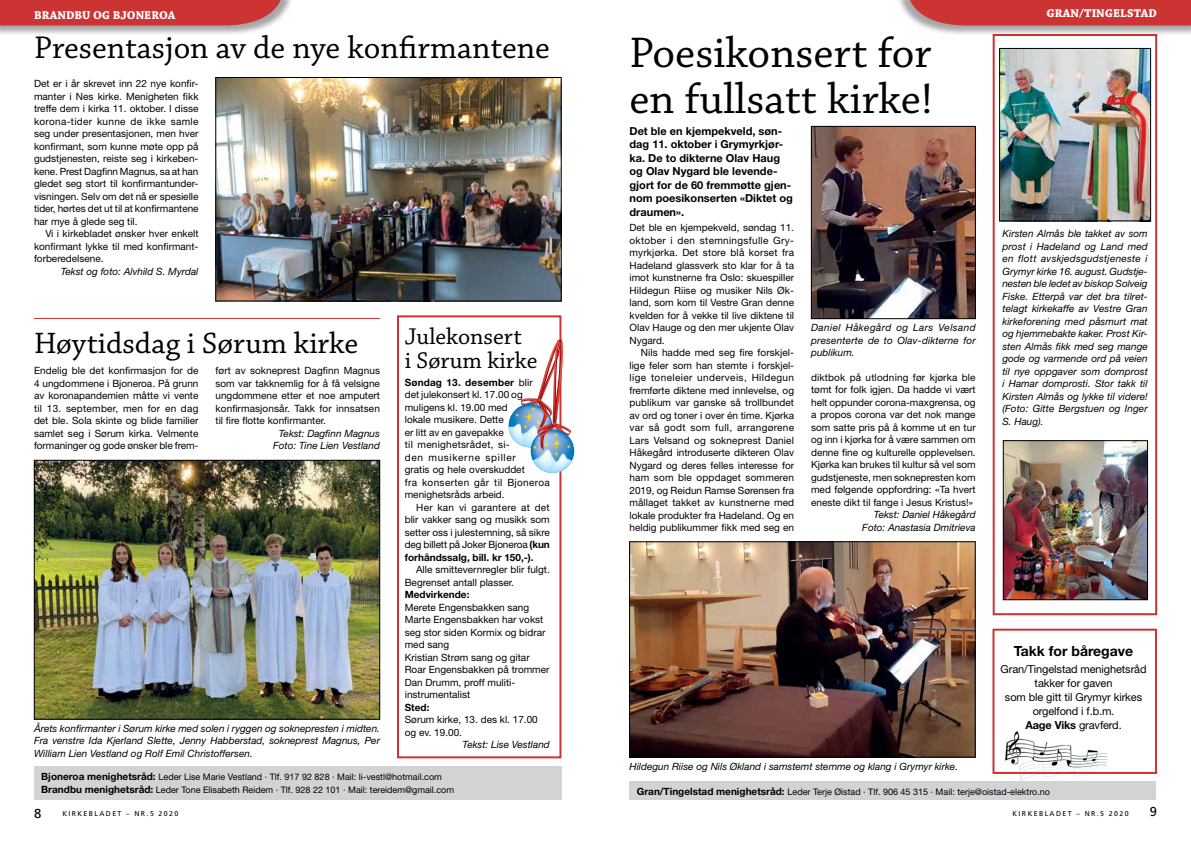
<style>
.page{position:relative;width:1191px;height:842px;background:#fff}
.page>*{position:absolute;margin:0;border:0;box-sizing:border-box;transform-origin:0 0}
.t1{font:45px/45.7px "Chaparral Pro";color:#000}
.t2{font:33px "Chaparral Pro";color:#000}
.t3{font:31px "Chaparral Pro";color:#000}
.t4{font:24px/24px "Chaparral Pro";color:#000}
.t5{font:700 14px "Helvetica Neue LT";color:#000}
.t6{font:13px "Frutiger LT";color:#000}
.t7{font:700 12px "Chaparral Pro";letter-spacing:.005em;color:#fff}
.t8{font:700 11px/13.5px "Helvetica Neue LT";color:#000}
.t9{font:11px/14px "Helvetica Neue LT";letter-spacing:-.01em;color:#000;text-align:center}
.t10{font:10px/12.5px "Helvetica Neue LT";color:#000;text-align:justify}
.t11{font:italic 10px/12.5px "Helvetica Neue LT";color:#000;text-align:justify}
.t12{font:700 10px "Helvetica Neue LT";color:#000}
.t13{font:9px/12.5px "Helvetica Neue LT";color:#000}
.t14{font:7px "Frutiger LT";letter-spacing:.2em;color:#000}
.s1{font-weight:700}
.s2{font-weight:700;font-size:10px}
</style>
<div class="page">
<img style="left:1005px;top:731px;width:103px;height:50px">
<div style="left:992px;top:34px;width:165px;height:581px;border:2px solid #c33"></div>
<div style="left:397px;top:315px;width:164px;height:443px;border:2px solid #c33"></div>
<div style="left:896px;top:0;width:295px;height:37px;background:#000;opacity:.35"></div>
<svg style="left:907px;top:0;width:284px;height:26px;background:#ca3d3d"></svg>
<div style="left:0;top:0;width:294px;height:37px;background:#000;opacity:.35"></div>
<svg style="left:0;top:0;width:283px;height:26px;background:#ca3d3d"></svg>
<div style="left:34px;top:766px;width:527px;height:33px;background:#d1d3d4"></div>
<div style="left:629px;top:781px;width:526px;height:18px;background:#d1d3d4"></div>
<img style="left:217px;top:79px;width:342px;height:220px">
<div style="left:215px;top:77px;width:346px;height:224px;border:1px solid #000"></div>
<img style="left:36px;top:462px;width:342px;height:255px">
<div style="left:34px;top:460px;width:346px;height:259px;border:1px solid #000"></div>
<hr style="left:34px;top:318px;width:346px;height:1px;background:#c33">
<svg style="left:508px;top:340px;width:66px;height:134px"></svg>
<img style="left:1001px;top:50px;width:147px;height:169px">
<div style="left:999px;top:48px;width:151px;height:173px;border:1px solid #000"></div>
<img style="left:1005px;top:442px;width:140px;height:156px">
<div style="left:1003px;top:440px;width:144px;height:160px;border:1px solid #000"></div>
<img style="left:813px;top:128px;width:160px;height:189px">
<div style="left:811px;top:126px;width:164px;height:193px;border:1px solid #000"></div>
<img style="left:631px;top:543px;width:342px;height:212px">
<div style="left:629px;top:541px;width:346px;height:216px;border:1px solid #000"></div>
<div style="left:992px;top:629px;width:165px;height:145px;border:2px solid #c33"></div>
<p class="t7" style="left:34px;top:8px;width:143px">BRANDBU OG BJONEROA</p>
<p class="t7" style="left:1046px;top:6px;width:112px">GRAN/TINGELSTAD</p>
<h2 class="t2" style="left:34px;top:30px;width:517px">Presentasjon av de nye konfirmantene</h2>
<p class="t10" style="left:34px;top:77px;width:166px">Det er i år skrevet inn 22 nye konfir&shy;manter i Nes kirke. Menigheten fikk treffe dem i kirka 11. oktober. I disse korona-tider kunne de ikke samle seg under presentasjonen, men hver konfirmant, som kunne møte opp på gudstjenesten, reiste seg i kirkeben&shy;kene. Prest Dagfinn Magnus, sa at han gledet seg stort til konfirmantunder&shy;visningen. Selv om det nå er spesielle tider, hørtes det ut til at konfirmantene har mye å glede seg til.</p>
<p class="t10" style="left:34px;top:227px;width:166px;text-indent:11px">Vi i kirkebladet ønsker hver enkelt konfirmant lykke til med konfirmant&shy;forberedelsene.</p>
<p class="t11" style="left:61px;top:265px;width:139px">Tekst og foto: Alvhild S. Myrdal</p>
<h3 class="t3" style="left:34px;top:325px;width:326px">Høytidsdag i Sørum kirke</h3>
<p class="t10" style="left:34px;top:364px;width:166px">Endelig ble det konfirmasjon for de 4 ungdommene i Bjoneroa. På grunn av koronapandemien måtte vi vente til 13. september, men for en dag det ble. Sola skinte og blide familier samlet seg i Sørum kirka. Velmente formaninger og gode ønsker ble frem-</p>
<p class="t10" style="left:215px;top:364px;width:166px">ført av sokneprest Dagfinn Magnus som var takknemlig for å få velsigne ungdommene etter et noe amputert konfirmasjonsår. Takk for innsatsen til fire flotte konfirmanter.</p>
<p class="t11" style="left:273px;top:427px;width:108px;text-align:center">Tekst: Dagfinn Magnus<br>Foto: Tine Lien Vestland</p>
<p class="t11" style="left:34px;top:722px;width:347px">Årets konfirmanter i Sørum kirke med solen i ryggen og soknepresten i midten.<br>Fra venstre Ida Kjerland Slette, Jenny Habberstad, sokneprest Magnus, Per William Lien Vestland og Rolf Emil Christoffersen.</p>
<h3 class="t4" style="left:405px;top:325px;width:134px">Julekonsert<br>i Sørum kirke</h3>
<p class="t10" style="left:405px;top:376px;width:147px;text-align:left"><span class="s1">Søndag 13. desember</span> blir<br>det julekonsert kl. 17.00 og muligens kl. 19.00 med<br>lokale musikere. Dette<br>er litt av en gavepakke<br>til menighetsrådet, si-<br>den musikerne spiller<br>gratis og hele overskuddet<br>fra konserten går til Bjoneroa menighetsråds arbeid.</p>
<p class="t10" style="left:405px;top:501px;width:147px;text-indent:11px">Her kan vi garantere at det blir vakker sang og musikk som setter oss i julestemning, så sikre deg billett på Joker Bjoneroa <span class="s1">(kun forhåndssalg, bill. kr 150,-).</span></p>
<p class="t10" style="left:405px;top:563px;width:147px;text-indent:11px">Alle smittevernregler blir fulgt.<br>Begrenset antall plasser.</p>
<p class="t12" style="left:405px;top:588px;width:66px">Medvirkende:</p>
<p class="t10" style="left:405px;top:601px;width:146px;text-align:left">Merete Engensbakken sang<br>Marte Engensbakken har vokst seg stor siden Kormix og bidrar med sang<br>Kristian Strøm sang og gitar<br>Roar Engensbakken på trommer<br>Dan Drumm, proff muliti&shy;instrumentalist</p>
<p class="t12" style="left:405px;top:701px;width:26px">Sted:</p>
<p class="t10" style="left:405px;top:713px;width:135px">Sørum kirke, 13. des kl. 17.00 og ev. 19.00.</p>
<p class="t11" style="left:462px;top:738px;width:89px">Tekst: Lise Vestland</p>
<p class="t13" style="left:41px;top:771px;width:414px"><span class="s2">Bjoneroa menighetsråd:</span> Leder Lise Marie Vestland · Tlf. 917 92 828 · Mail: li-vestl@hotmail.com<br><span class="s2">Brandbu menighetsråd:</span> Leder Tone Elisabeth Reidem · Tlf. 928 22 101 · Mail: tereidem@gmail.com</p>
<h1 class="t1" style="left:629px;top:32px;width:305px">Poesikonsert for en fullsatt kirke!</h1>
<p class="t8" style="left:629px;top:124px;width:165px">Det ble en kjempekveld, søn&shy;dag 11. oktober i Grymyrkjør&shy;ka. De to dikterne Olav Haug og Olav Nygard ble levende&shy;gjort for de 60 fremmøtte gjen&shy;nom poesikonserten «Diktet og draumen».</p>
<p class="t10" style="left:629px;top:221px;width:166px">Det ble en kjempekveld, søndag 11. oktober i den stemningsfulle Gry&shy;myrkjørka. Det store blå korset fra Hadeland glassverk sto klar for å ta imot kunstnerne fra Oslo: skuespiller Hildegun Riise og musiker Nils Øk&shy;land, som kom til Vestre Gran denne kvelden for å vekke til live diktene til Olav Hauge og den mer ukjente Olav Nygard.</p>
<p class="t10" style="left:629px;top:346px;width:166px;text-indent:11px">Nils hadde med seg fire forskjel&shy;lige feler som han stemte i forskjel&shy;lige toneleier underveis, Hildegun fremførte diktene med innlevelse, og publikum var ganske så trollbundet av ord og toner i over én time. Kjørka var så godt som full, arrangørene Lars Velsand og sokneprest Daniel Håkegård introduserte dikteren Olav Nygard og deres felles interesse for ham som ble oppdaget sommeren 2019, og Reidun Ramse Sørensen fra mållaget takket av kunstnerne med lokale produkter fra Hadeland. Og en heldig publikummer fikk med seg en</p>
<p class="t11" style="left:811px;top:321px;width:166px">Daniel Håkegård og Lars Velsand presenterte de to Olav-dikterne for publikum.</p>
<p class="t10" style="left:811px;top:371px;width:166px">diktbok på utlodning før kjørka ble tømt for folk igjen. Da hadde vi vært helt oppunder corona-maxgrensa, og a propos corona var det nok mange som satte pris på å komme ut en tur og inn i kjørka for å være sammen om denne fine og kulturelle opplevelsen.<br>Kjørka kan brukes til kultur så vel som gudstjeneste, men soknepresten kom med følgende oppfordring: «Ta hvert eneste dikt til fange i Jesus Kristus!»</p>
<p class="t11" style="left:862px;top:508px;width:115px;text-align:right">Tekst: Daniel Håkegård<br>Foto: Anastasia Dmitrieva</p>
<p class="t11" style="left:1002px;top:227px;width:147px">Kirsten Almås ble takket av som prost i Hadeland og Land med en flott avskjedsgudstjeneste i Grymyr kirke 16. august. Gudstje&shy;nesten ble ledet av biskop Solveig Fiske. Etterpå var det bra tilret&shy;telagt kirkekaffe av Vestre Gran kirkeforening med påsmurt mat og hjemmebakte kaker. Prost Kir&shy;sten Almås fikk med seg mange gode og varmende ord på veien til nye oppgaver som domprost i Hamar domprosti. Stor takk til Kirsten Almås og lykke til videre! (Foto: Gitte Bergstuen og Inger S. Haug).</p>
<p class="t11" style="left:629px;top:760px;width:330px">Hildegun Riise og Nils Økland i samstemt stemme og klang i Grymyr kirke.</p>
<h3 class="t5" style="left:1014px;top:642px;width:121px">Takk for båregave</h3>
<p class="t9" style="left:1000px;top:662px;width:147px">Gran/Tingelstad menighetsråd takker for gaven<br>som ble gitt til Grymyr kirkes orgelfond i f.b.m.<br><span class="s1">Aage Viks</span> gravferd.</p>
<p class="t13" style="left:637px;top:785px;width:415px"><span class="s2">Gran/Tingelstad menighetsråd:</span> Leder Terje Øistad · Tlf. 906 45 315 · Mail: terje@oistad-elektro.no</p>
<h3 class="t6" style="left:34px;top:806px;width:9px">8</h3>
<p class="t14" style="left:62px;top:809px;width:117px">KIRKEBLADET – NR.5 2020</p>
<p class="t14" style="left:1012px;top:809px;width:117px">KIRKEBLADET – NR.5 2020</p>
<h3 class="t6" style="left:1149px;top:804px;width:9px">9</h3>
</div>
